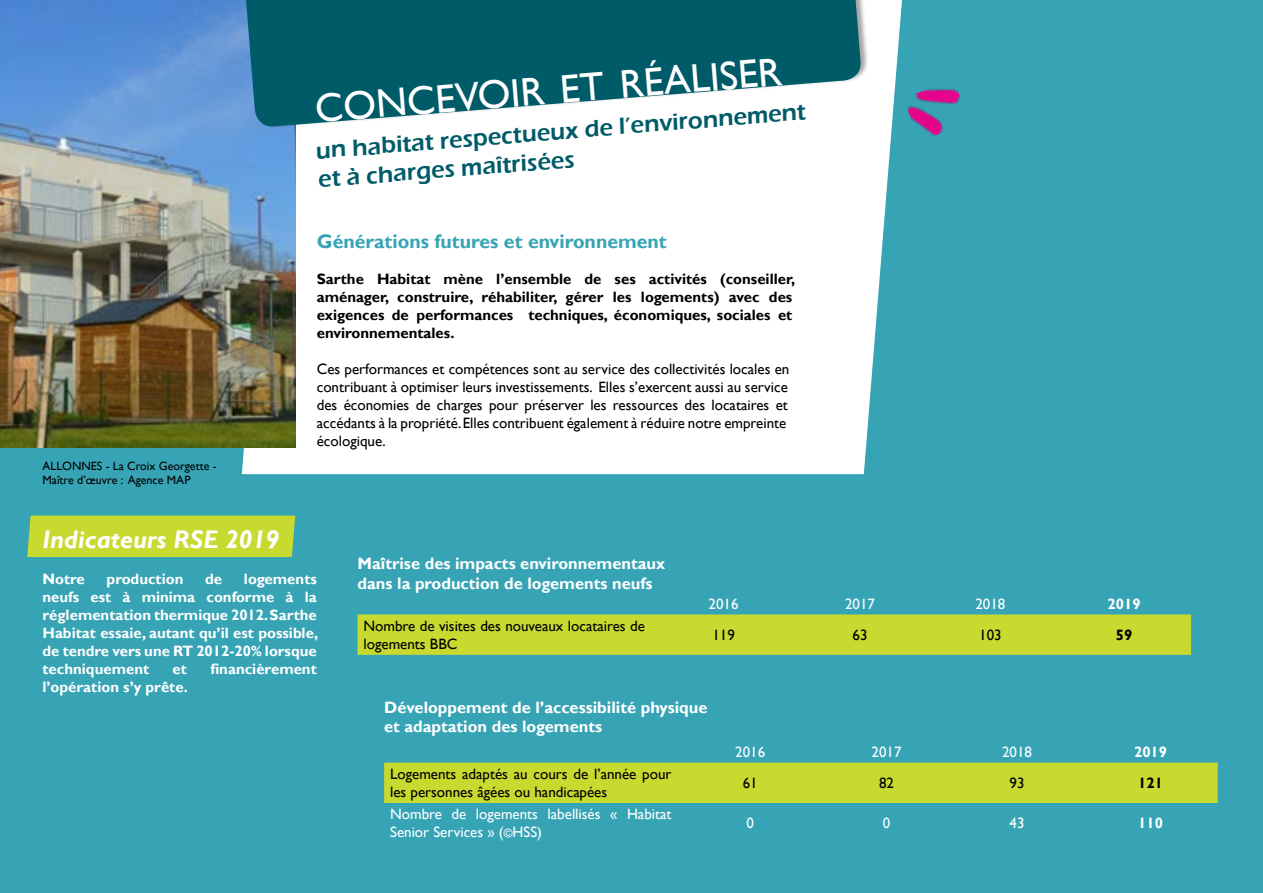
<style>
.page{position:relative;width:1263px;height:893px;background:#36a4b5}
.page>*{position:absolute;margin:0;border:0;box-sizing:border-box;transform-origin:0 0}
.t1{font:39.9px "Gill Sans";color:#fff}
.t2{font:italic 700 25.5px "Gill Sans";color:#fff}
.t3{font:600 24px/28px "Eras ITC";color:#005b68}
.t4{font:700 19.5px "Gill Sans";color:#36a4b5}
.t5{font:700 16.5px/19.8px "Gill Sans";color:#fff}
.t6{font:15px/18px "Gill Sans";color:#000}
.t7{font:700 15px/18px "Gill Sans";color:#fff;text-align:justify}
.t8{font:700 15px/18px "Gill Sans";color:#000}
.t9{font:15px/18px "Gill Sans";color:#fff}
.t10{font:12px/14.4px "Gill Sans";color:#000}
.s1{font-size:12px}
</style>
<div class="page">
<div style="left:242px;top:0;width:660px;height:474px;background:#fff"></div>
<div style="left:27px;top:516px;width:268px;height:41px;background:#c8da2f"></div>
<img style="left:0;top:1px;width:296px;height:446px">
<svg style="left:244px;top:0;width:618px;height:128px;background:#317a85"></svg>
<div style="left:358px;top:614px;width:833px;height:41px;background:#c8da2f"></div>
<div style="left:384px;top:763px;width:833px;height:40px;background:#c8da2f"></div>
<img style="left:907px;top:88px;width:53px;height:48px">
<h1 class="t1" style="left:313px;top:88px;width:465px;rotate:-5deg">c onc evoir et réa liser</h1>
<h3 class="t3" style="left:315px;top:139px;width:493px;rotate:-5deg">un habitat respectueux de l’environnement et à charges maîtrisées</h3>
<p class="t10" style="left:43px;top:459px;width:176px">ALLONNES - La Croix Georgette -<br>Maître d’œuvre : Agence MAP</p>
<h3 class="t4" style="left:317px;top:230px;width:352px">Générations futures et environnement</h3>
<p class="t8" style="left:317px;top:270px;width:480px">Sarthe Habitat mène l’ensemble de ses activités (conseiller, aménager, construire, réhabiliter, gérer les logements) avec des exigences de performances techniques, économiques, sociales et environnementales.</p>
<p class="t6" style="left:317px;top:360px;width:474px">Ces performances et compétences sont au service des collectivités locales en contribuant à optimiser leurs investissements. Elles s’exercent aussi au service des économies de charges pour préserver les ressources des locataires et accédants à la propriété. Elles contribuent également à réduire notre empreinte écologique.</p>
<h2 class="t2" style="left:43px;top:525px;width:238px">Indicateurs RSE 2019</h2>
<p class="t7" style="left:43px;top:570px;width:44px">Notre</p>
<p class="t7" style="left:107px;top:570px;width:78px">production</p>
<p class="t7" style="left:205px;top:570px;width:19px">de</p>
<p class="t7" style="left:43px;top:570px;width:277px;text-indent:201px">logements neufs est à minima conforme à la réglementation thermique 2012. Sarthe Habitat essaie, autant qu’il est possible, de tendre vers une RT 2012-20% lorsque techniquement</p>
<p class="t7" style="left:173px;top:660px;width:16px">et</p>
<p class="t7" style="left:210px;top:660px;width:108px">financièrement</p>
<p class="t7" style="left:43px;top:678px;width:147px">l’opération s’y prête.</p>
<p class="t5" style="left:358px;top:554px;width:309px">Maîtrise des impacts environnementaux dans la production de logements neufs</p>
<p class="t9" style="left:709px;top:595px;width:31px">2016</p>
<p class="t9" style="left:845px;top:595px;width:31px">2017</p>
<p class="t9" style="left:975px;top:595px;width:31px">2018</p>
<p class="t7" style="left:1107px;top:595px;width:35px">2019</p>
<p class="t6" style="left:364px;top:617px;width:283px">Nombre de visites des nouveaux locataires de logements BBC</p>
<p class="t6" style="left:712px;top:626px;width:24px">119</p>
<p class="t6" style="left:852px;top:626px;width:16px">63</p>
<p class="t6" style="left:979px;top:626px;width:24px">103</p>
<p class="t8" style="left:1116px;top:626px;width:18px">59</p>
<p class="t5" style="left:384px;top:698px;width:325px">Développement de l’accessibilité physique et adaptation des logements</p>
<p class="t9" style="left:735px;top:743px;width:31px">2016</p>
<p class="t9" style="left:871px;top:743px;width:31px">2017</p>
<p class="t9" style="left:1002px;top:743px;width:31px">2018</p>
<p class="t7" style="left:1134px;top:743px;width:35px">2019</p>
<p class="t6" style="left:390px;top:765px;width:283px">Logements adaptés au cours de l’année pour les personnes âgées ou handicapées</p>
<p class="t6" style="left:743px;top:774px;width:16px">61</p>
<p class="t6" style="left:879px;top:774px;width:16px">82</p>
<p class="t6" style="left:1009px;top:774px;width:16px">93</p>
<p class="t8" style="left:1138px;top:774px;width:26px">121</p>
<p class="t9" style="left:390px;top:806px;width:283px">Nombre de logements labellisés « Habitat<br>Senior Services » (<span class="s1">©</span>HSS)</p>
<p class="t9" style="left:746px;top:815px;width:9px">0</p>
<p class="t9" style="left:883px;top:815px;width:9px">0</p>
<p class="t9" style="left:1009px;top:815px;width:16px">43</p>
<p class="t7" style="left:1138px;top:815px;width:26px">110</p>
</div>
